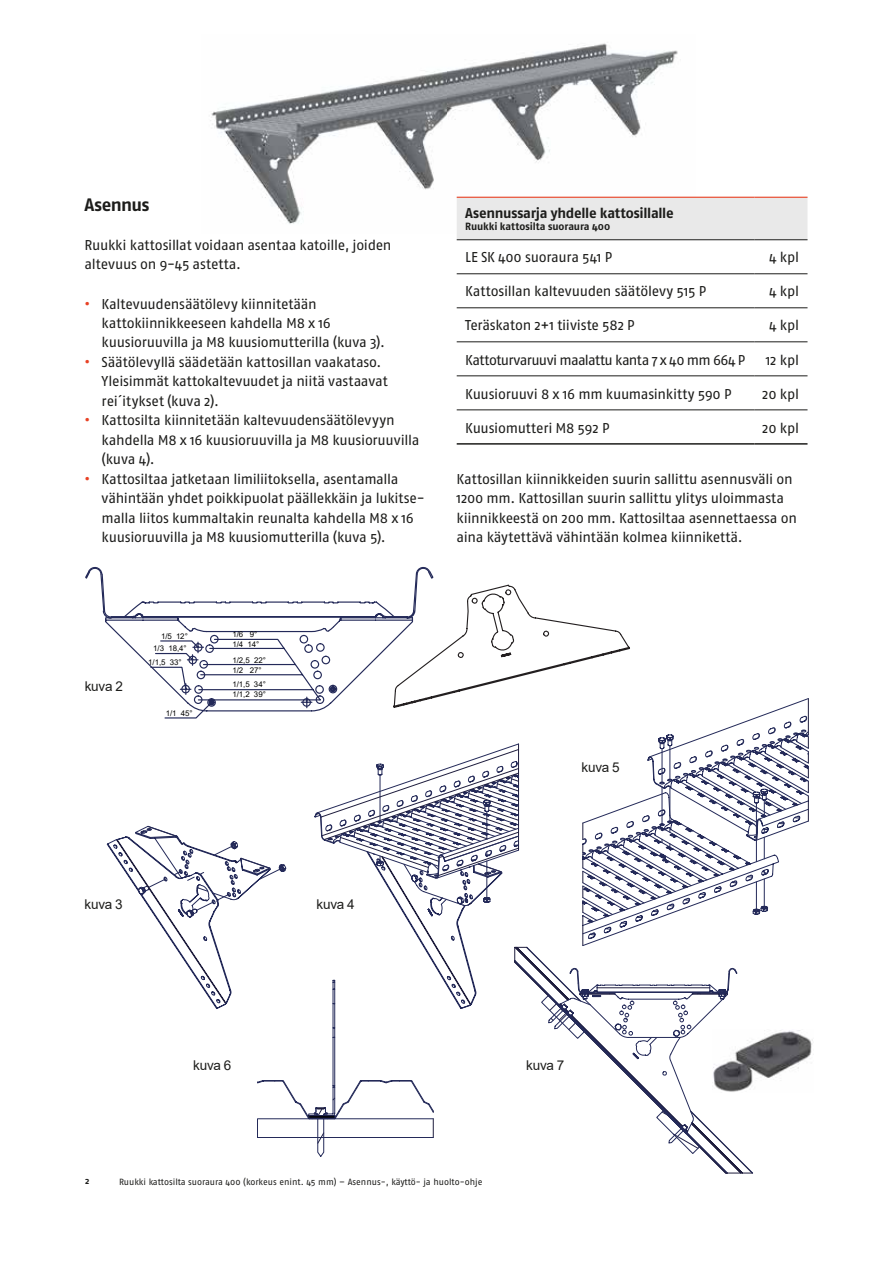
<style>
.page{position:relative;width:893px;height:1263px;background:#fff}
.page>*{position:absolute;margin:0;border:0;box-sizing:border-box;transform-origin:0 0}
.t1{font:700 18px "Fago OT";letter-spacing:-.03em;color:#1d1d1b}
.t2{font:14.25px/19.5px "Fago OT";letter-spacing:-.02em;color:#1d1d1b}
.t3{font:14.25px "Fago OT";letter-spacing:-.04em;color:#1d1d1b}
.t4{font:700 14.25px "Fago OT";letter-spacing:-.02em;color:#1d1d1b}
.t5{font:13.5px "Arial";letter-spacing:-.015em;color:#1d1d1b}
.t6{font:700 10.5px "Fago OT";letter-spacing:-.005em;color:#1d1d1b}
.t7{font:9px "Fago OT";letter-spacing:-.005em;color:#1d1d1b}
.t8{font:700 9px "Fago OT";color:#1d1d1b}
.t9{font:7.8px/10.2px "Arial";letter-spacing:-.005em;color:#010101}
.s1{font-weight:700;color:#e84124}
</style>
<div class="page">
<img style="left:210px;top:43px;width:485px;height:181px">
<div style="left:457px;top:198px;width:350px;height:41px;background:#e9e9e9"></div>
<hr style="left:457px;top:443px;width:297px;height:2px;background:#1d1d1b">
<hr style="left:754px;top:443px;width:53px;height:2px;background:#1d1d1b">
<hr style="left:457px;top:197px;width:297px;height:1px;background:#e84124">
<hr style="left:754px;top:197px;width:53px;height:1px;background:#e84124">
<hr style="left:457px;top:308px;width:297px;height:1px;background:#1d1d1b">
<hr style="left:754px;top:308px;width:53px;height:1px;background:#1d1d1b">
<hr style="left:457px;top:342px;width:297px;height:1px;background:#1d1d1b">
<hr style="left:754px;top:342px;width:53px;height:1px;background:#1d1d1b">
<hr style="left:457px;top:376px;width:297px;height:1px;background:#1d1d1b">
<hr style="left:754px;top:376px;width:53px;height:1px;background:#1d1d1b">
<hr style="left:457px;top:410px;width:297px;height:1px;background:#1d1d1b">
<hr style="left:754px;top:410px;width:53px;height:1px;background:#1d1d1b">
<hr style="left:457px;top:239px;width:297px;height:1px;background:#1d1d1b">
<hr style="left:754px;top:239px;width:53px;height:1px;background:#1d1d1b">
<hr style="left:457px;top:273px;width:297px;height:1px;background:#1d1d1b">
<hr style="left:754px;top:273px;width:53px;height:1px;background:#1d1d1b">
<img style="left:809px;top:1039px;width:4px;height:18px">
<svg style="left:85px;top:566px;width:724px;height:608px"></svg>
<div style="left:308px;top:1115px;width:27px;height:3px;border:1px solid #242a59"></div>
<p class="t1" style="left:85px;top:194px;width:66px">Asennus</p>
<p class="t2" style="left:85px;top:235px;width:308px">Ruukki kattosillat voidaan asentaa katoille, joiden altevuus on 9-45 astetta.</p>
<p class="t2" style="left:102px;top:294px;width:285px;text-indent:-17px"><span class="s1">•</span> Kaltevuudensäätölevy kiinnitetään kattokiinnikkeeseen kahdella M8 x 16 kuusioruuvilla ja M8 kuusiomutterilla (kuva 3).</p>
<p class="t2" style="left:102px;top:352px;width:288px;text-indent:-17px"><span class="s1">•</span> Säätölevyllä säädetään kattosillan vaakataso.<br>Yleisimmät kattokaltevuudet ja niitä vastaavat rei´itykset (kuva 2).</p>
<p class="t2" style="left:102px;top:411px;width:319px;text-indent:-17px"><span class="s1">•</span> Kattosilta kiinnitetään kaltevuudensäätölevyyn kahdella M8 x 16 kuusioruuvilla ja M8 kuusioruuvilla (kuva 4).</p>
<p class="t2" style="left:102px;top:469px;width:324px;text-indent:-17px"><span class="s1">•</span> Kattosiltaa jatketaan limiliitoksella, asentamalla vähintään yhdet poikkipuolat päällekkäin ja lukitse&shy;malla liitos kummaltakin reunalta kahdella M8 x 16 kuusioruuvilla ja M8 kuusiomutterilla (kuva 5).</p>
<p class="t4" style="left:465px;top:204px;width:210px">Asennussarja yhdelle kattosillalle</p>
<p class="t6" style="left:465px;top:220px;width:147px">Ruukki kattosilta suoraura 400</p>
<p class="t2" style="left:465px;top:248px;width:149px">LE SK 400 suoraura 541 P</p>
<p class="t2" style="left:769px;top:248px;width:31px">4 kpl</p>
<p class="t2" style="left:465px;top:282px;width:243px">Kattosillan kaltevuuden säätölevy 515 P</p>
<p class="t2" style="left:769px;top:282px;width:31px">4 kpl</p>
<p class="t2" style="left:465px;top:316px;width:171px">Teräskaton 2+1 tiiviste 582 P</p>
<p class="t2" style="left:769px;top:316px;width:31px">4 kpl</p>
<p class="t3" style="left:465px;top:351px;width:282px">Kattoturvaruuvi maalattu kanta 7 x 40 mm 664 P</p>
<p class="t2" style="left:766px;top:350px;width:35px">12 kpl</p>
<p class="t2" style="left:465px;top:384px;width:268px">Kuusioruuvi 8 x 16 mm kuumasinkitty 590 P</p>
<p class="t2" style="left:762px;top:384px;width:38px">20 kpl</p>
<p class="t2" style="left:465px;top:418px;width:146px">Kuusiomutteri M8 592 P</p>
<p class="t2" style="left:762px;top:418px;width:38px">20 kpl</p>
<p class="t2" style="left:457px;top:469px;width:342px">Kattosillan kiinnikkeiden suurin sallittu asennusväli on 1200 mm. Kattosillan suurin sallittu ylitys uloimmasta kiinnikkeestä on 200 mm. Kattosiltaa asennettaessa on aina käytettävä vähintään kolmea kiinnikettä.</p>
<p class="t5" style="left:85px;top:677px;width:40px">kuva 2</p>
<p class="t9" style="left:153px;top:630px;width:36px;line-height:12.1px;text-align:right">1/5 12°<br>1/3 18,4°</p>
<p class="t9" style="left:148px;top:657px;width:35px">1/1,5 33°</p>
<p class="t9" style="left:166px;top:708px;width:28px">1/1 45°</p>
<p class="t9" style="left:233px;top:630px;width:28px;line-height:9.4px">1/6 9°<br>1/4 14°</p>
<p class="t9" style="left:233px;top:655px;width:35px">1/2,5 22°<br>1/2 27°</p>
<p class="t9" style="left:233px;top:679px;width:35px">1/1,5 34°<br>1/1,2 39°</p>
<p class="t5" style="left:581px;top:758px;width:40px">kuva 5</p>
<p class="t5" style="left:85px;top:895px;width:40px">kuva 3</p>
<p class="t5" style="left:317px;top:895px;width:40px">kuva 4</p>
<p class="t5" style="left:193px;top:1056px;width:40px">kuva 6</p>
<p class="t5" style="left:526px;top:1056px;width:40px">kuva 7</p>
<p class="t8" style="left:85px;top:1176px;width:6px">2</p>
<p class="t7" style="left:119px;top:1176px;width:365px">Ruukki kattosilta suoraura 400 (korkeus enint. 45 mm) – Asennus-, käyttö- ja huolto-ohje</p>
</div>
